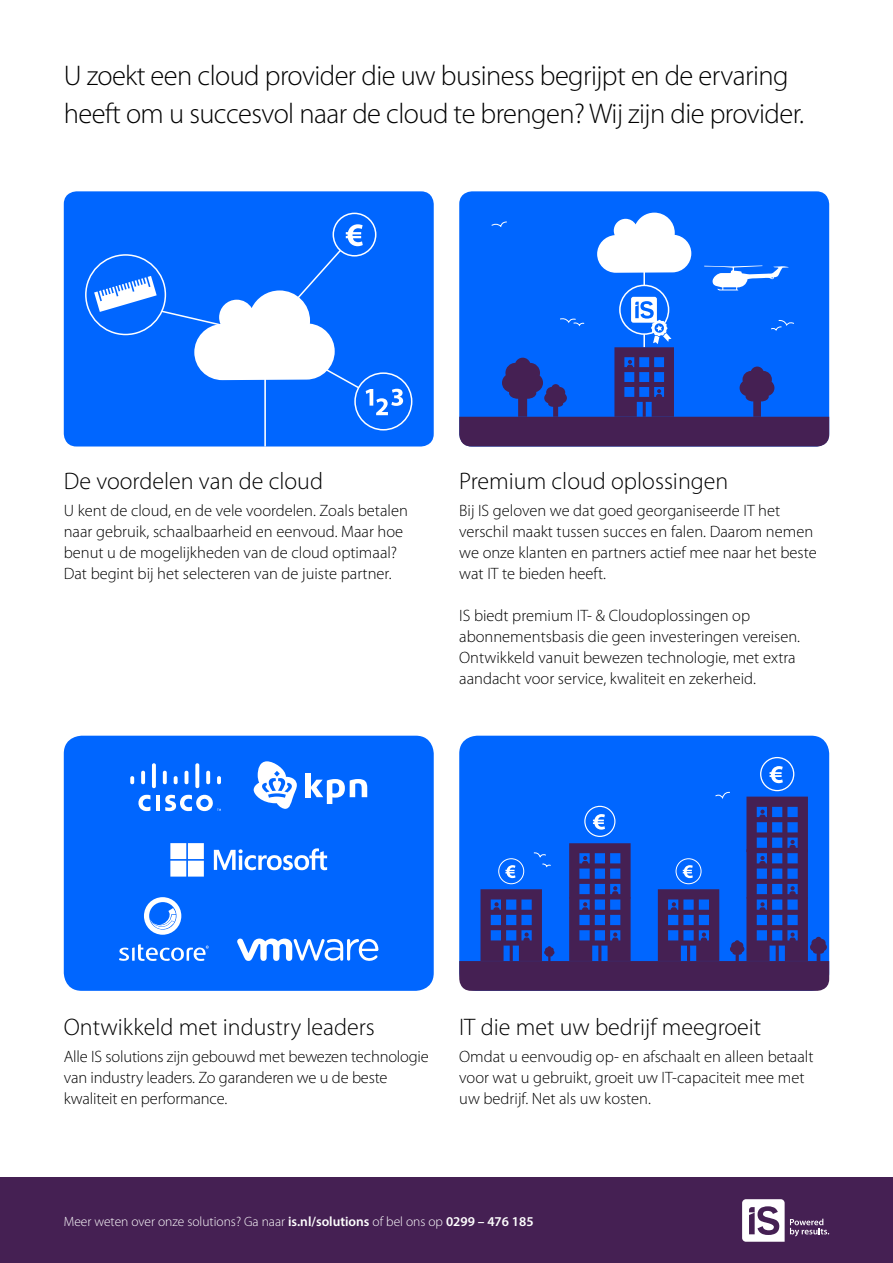
<style>
.page{position:relative;width:893px;height:1263px;background:#fff}
.page>*{position:absolute;margin:0;border:0;box-sizing:border-box;transform-origin:0 0}
.t1{font:300 28.5px/37.5px "Myriad Pro";letter-spacing:-.02em;color:#000}
.t2{font:300 24px "Myriad Pro";color:#000}
.t3{font:300 16.5px/21px "Myriad Pro";color:#000}
.t4{font:300 13.5px "Myriad Pro";color:#fff}
.s1{font-weight:600}
</style>
<div class="page">
<div style="left:0;top:1178px;width:893px;height:85px;background:#452053"></div>
<svg style="left:742px;top:1199px;width:87px;height:43px"></svg>
<div style="left:459px;top:736px;width:370px;height:255px;background:#06f;border-radius:18px"></div>
<div style="left:64px;top:191px;width:370px;height:255px;background:#06f;border-radius:13px"></div>
<div style="left:459px;top:191px;width:370px;height:255px;background:#06f;border-radius:13px"></div>
<div style="left:64px;top:736px;width:370px;height:255px;background:#06f;border-radius:18px"></div>
<hr style="left:264px;top:365px;width:2px;height:81px;background:#fff">
<div style="left:354px;top:372px;width:58px;height:58px;border:2px solid #fff;border-radius:50%"></div>
<svg style="left:333px;top:213px;width:43px;height:43px"></svg>
<div style="left:333px;top:213px;width:43px;height:44px;border:2px solid #fff;border-radius:50%"></div>
<svg style="left:88px;top:224px;width:315px;height:191px"></svg>
<svg style="left:597px;top:213px;width:94px;height:60px"></svg>
<hr style="left:643px;top:259px;width:2px;height:88px;background:#fff">
<svg style="left:620px;top:285px;width:49px;height:49px"></svg>
<div style="left:619px;top:285px;width:50px;height:50px;border:2px solid #fff;border-radius:50%"></div>
<svg style="left:491px;top:221px;width:16px;height:6px"></svg>
<svg style="left:704px;top:265px;width:85px;height:25px"></svg>
<svg style="left:459px;top:297px;width:370px;height:149px"></svg>
<svg style="left:214px;top:848px;width:113px;height:22px"></svg>
<svg style="left:170px;top:843px;width:34px;height:33px"></svg>
<svg style="left:138px;top:795px;width:12px;height:16px"></svg>
<hr style="left:156px;top:795px;width:4px;height:16px;background:#fff">
<svg style="left:130px;top:776px;width:4px;height:8px"></svg>
<svg style="left:141px;top:771px;width:4px;height:13px"></svg>
<svg style="left:152px;top:763px;width:4px;height:25px"></svg>
<svg style="left:163px;top:771px;width:4px;height:13px"></svg>
<svg style="left:174px;top:776px;width:4px;height:8px"></svg>
<svg style="left:185px;top:771px;width:3px;height:13px"></svg>
<svg style="left:195px;top:763px;width:4px;height:25px"></svg>
<svg style="left:206px;top:771px;width:4px;height:13px"></svg>
<svg style="left:217px;top:776px;width:4px;height:8px"></svg>
<svg style="left:165px;top:794px;width:56px;height:17px"></svg>
<svg style="left:144px;top:897px;width:37px;height:38px"></svg>
<svg style="left:119px;top:944px;width:90px;height:17px"></svg>
<div style="left:305px;top:773px;width:5px;height:24px;background:#fff"></div>
<svg style="left:310px;top:779px;width:57px;height:25px"></svg>
<svg style="left:254px;top:761px;width:43px;height:48px"></svg>
<svg style="left:237px;top:938px;width:141px;height:23px"></svg>
<div style="left:760px;top:757px;width:34px;height:34px;border:1px solid #fff;border-radius:50%"></div>
<svg style="left:770px;top:766px;width:13px;height:17px"></svg>
<svg style="left:459px;top:792px;width:370px;height:199px"></svg>
<h1 class="t1" style="left:64px;top:57px;width:742px">U zoekt een cloud provider die uw business begrijpt en de ervaring heeft om u succesvol naar de cloud te brengen? Wij zijn die provider.</h1>
<h2 class="t2" style="left:64px;top:467px;width:261px">De voordelen van de cloud</h2>
<p class="t3" style="left:64px;top:500px;width:346px">U kent de cloud, en de vele voordelen. Zoals betalen naar gebruik, schaalbaarheid en eenvoud. Maar hoe benut u de mogelijkheden van de cloud optimaal?<br>Dat begint bij het selecteren van de juiste partner.</p>
<h2 class="t2" style="left:459px;top:467px;width:271px">Premium cloud oplossingen</h2>
<p class="t3" style="left:459px;top:500px;width:359px">Bij IS geloven we dat goed georganiseerde IT het verschil maakt tussen succes en falen. Daarom nemen we onze klanten en partners actief mee naar het beste wat IT te bieden heeft.</p>
<p class="t3" style="left:459px;top:605px;width:342px">IS biedt premium IT- &amp; Cloudoplossingen op abonnementsbasis die geen investeringen vereisen.<br>Ontwikkeld vanuit bewezen technologie, met extra aandacht voor service, kwaliteit en zekerheid.</p>
<h2 class="t2" style="left:64px;top:1013px;width:313px">Ontwikkeld met industry leaders</h2>
<p class="t3" style="left:64px;top:1046px;width:367px">Alle IS solutions zijn gebouwd met bewezen technologie van industry leaders. Zo garanderen we u de beste kwaliteit en performance.</p>
<h2 class="t2" style="left:459px;top:1013px;width:304px">IT die met uw bedrijf meegroeit</h2>
<p class="t3" style="left:459px;top:1046px;width:356px">Omdat u eenvoudig op- en afschaalt en alleen betaalt voor wat u gebruikt, groeit uw IT-capaciteit mee met uw bedrijf. Net als uw kosten.</p>
<p class="t4" style="left:64px;top:1213px;width:471px">Meer weten over onze solutions? Ga naar <span class="s1">is.nl/solutions</span> of bel ons op <span class="s1">0299 – 476 185</span></p>
</div>
